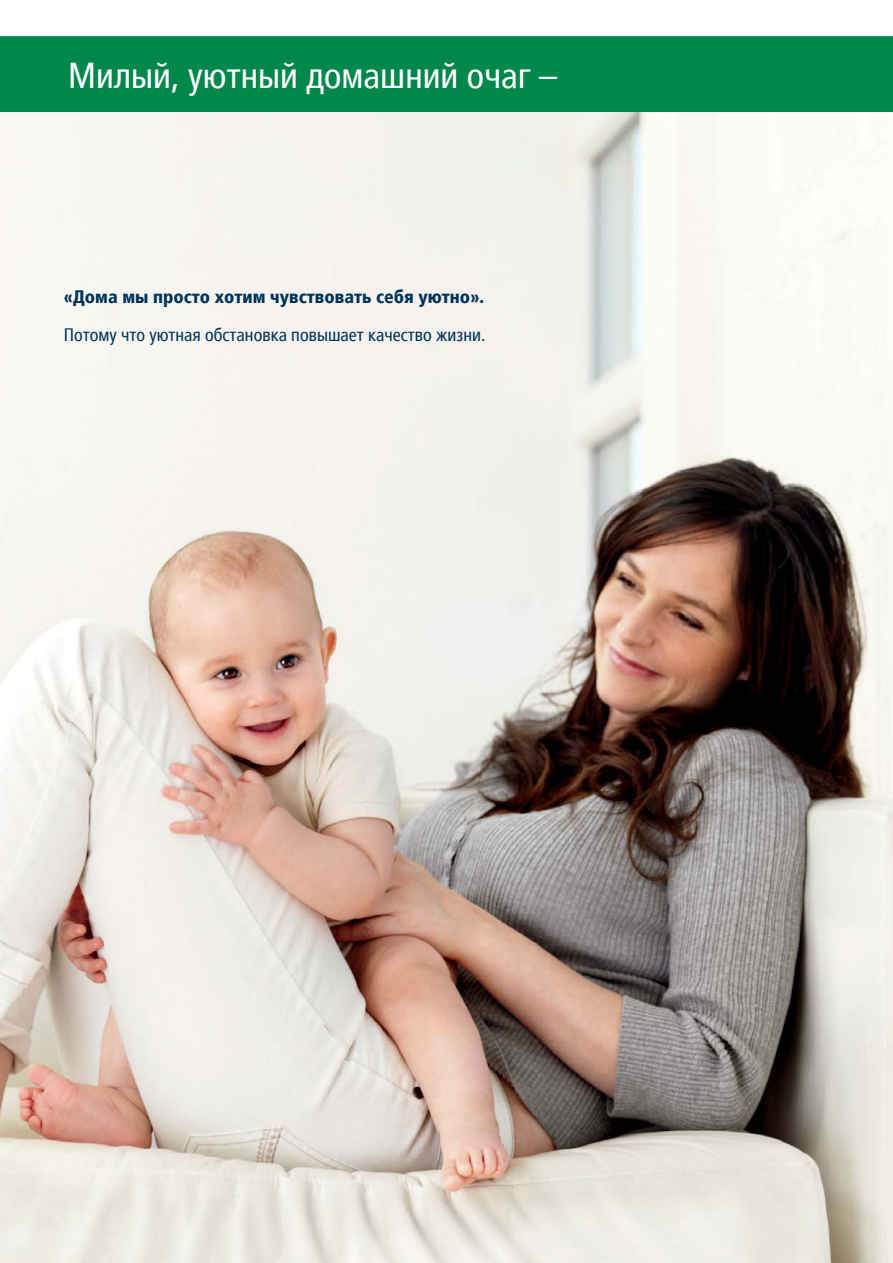
<style>
.page{position:relative;width:893px;height:1263px;background:#fff}
.page>*{position:absolute;margin:0;border:0;box-sizing:border-box;transform-origin:0 0}
.t1{font:condensed 36px "Frutiger LTCYR";color:#fff}
.t2{font:condensed 18px "Frutiger LTCYR";color:#00355a}
.t3{font:900 condensed 18px "Frutiger LTCYR";color:#00355a}
</style>
<div class="page">
<img style="left:0;top:112px;width:893px;height:1151px">
<div style="left:0;top:36px;width:893px;height:76px;background:#00874b"></div>
<h1 class="t1" style="left:68px;top:61px;width:491px">Милый, уютный домашний очаг –</h1>
<p class="t3" style="left:64px;top:289px;width:422px">«Дома мы просто хотим чувствовать себя уютно».</p>
<p class="t2" style="left:64px;top:328px;width:423px">Потому что уютная обстановка повышает качество жизни.</p>
</div>
